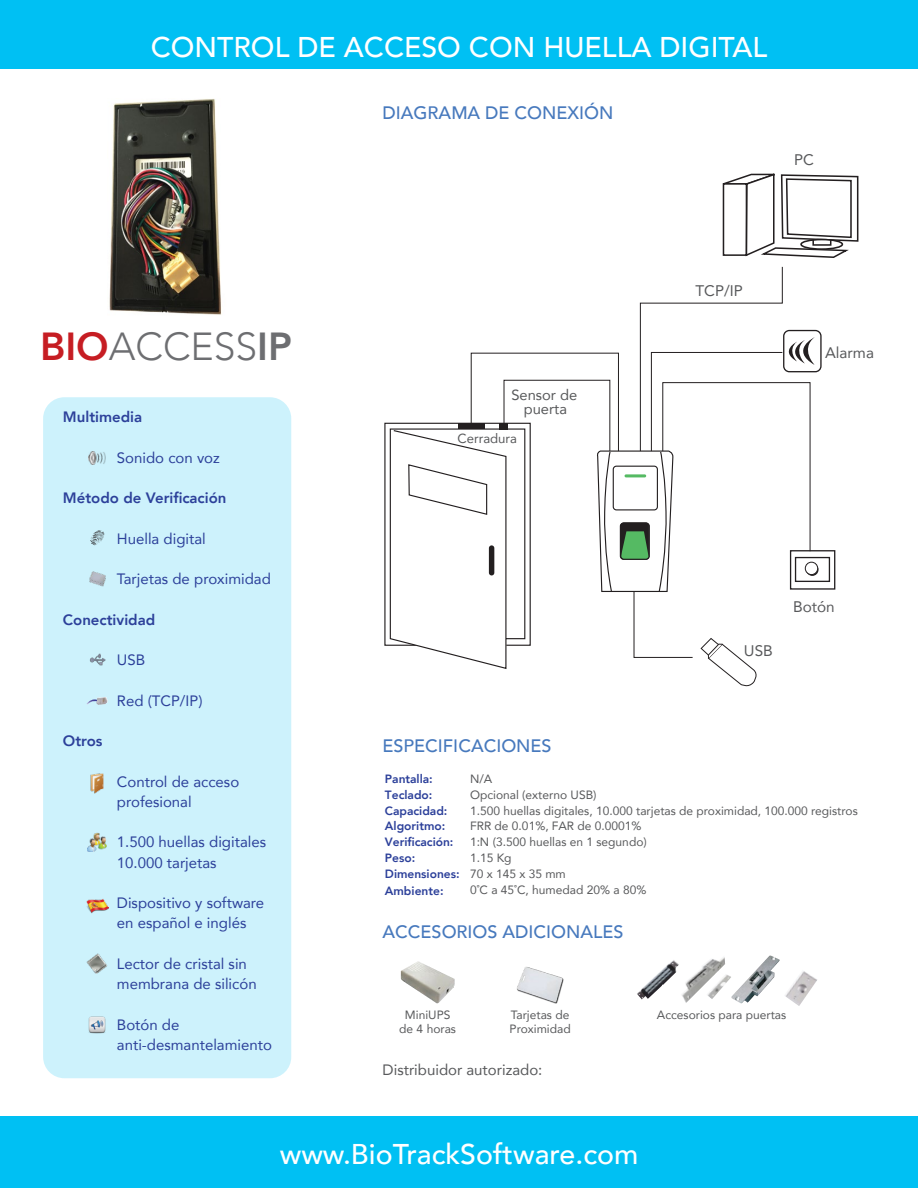
<style>
.page{position:relative;width:918px;height:1188px;background:#fff}
.page>*{position:absolute;margin:0;border:0;box-sizing:border-box;transform-origin:0 0}
.t1{font:300 39px "Avenir";color:#6d6e71}
.t2{font:500 28.5px "Avenir";color:#fff}
.t3{font:500 18px "Avenir";color:#4779bd}
.t4{font:15.3px "Avenir";color:#58595b}
.t5{font:15px/20.2px "Avenir";color:#2c409a}
.t6{font:800 15px "Avenir";color:#2c409a}
.t7{font:15px "Avenir";color:#58595b}
.t8{font:14.7px/13.8px "Avenir";color:#58595b;text-align:center}
.t9{font:13.2px "Avenir";color:#58595b}
.t10{font:12px/15.9px "Avenir";color:#58595b}
.t11{font:800 12px/16px "Avenir";color:#2c409a}
.s1{font-weight:800;color:#c61d23}
.s2{font-weight:800}
</style>
<div class="page">
<div style="left:0;top:0;width:918px;height:68px;background:#00c0f3"></div>
<div style="left:0;top:1117px;width:918px;height:71px;background:#00c0f3"></div>
<div style="left:43px;top:397px;width:248px;height:681px;background:#cdf2fc;border-radius:21px"></div>
<svg style="left:90px;top:530px;width:14px;height:15px"></svg>
<img style="left:88px;top:833px;width:19px;height:19px">
<img style="left:86px;top:899px;width:22px;height:15px">
<img style="left:89px;top:571px;width:17px;height:16px">
<img style="left:89px;top:451px;width:17px;height:14px">
<svg style="left:87px;top:697px;width:21px;height:8px"></svg>
<img style="left:89px;top:653px;width:16px;height:13px">
<img style="left:86px;top:953px;width:21px;height:21px">
<img style="left:517px;top:967px;width:47px;height:37px">
<img style="left:109px;top:99px;width:113px;height:216px">
<img style="left:90px;top:773px;width:14px;height:20px">
<img style="left:88px;top:1016px;width:18px;height:18px">
<img style="left:401px;top:961px;width:54px;height:43px">
<img style="left:637px;top:960px;width:42px;height:39px">
<img style="left:682px;top:956px;width:98px;height:47px">
<img style="left:785px;top:971px;width:32px;height:35px">
<div style="left:790px;top:550px;width:45px;height:40px;background:#fff;border:1px solid #231f20"></div>
<div style="left:795px;top:557px;width:35px;height:25px;border:1px solid #231f20"></div>
<div style="left:805px;top:562px;width:13px;height:13px;border:1px solid #231f20;border-radius:50%"></div>
<div style="left:783px;top:330px;width:39px;height:42px;border:1px solid #231f20;border-radius:6px"></div>
<svg style="left:722px;top:173px;width:137px;height:85px"></svg>
<svg style="left:384px;top:266px;width:431px;height:421px"></svg>
<div style="left:620px;top:522px;width:30px;height:38px;border:1px solid #231f20;border-radius:3px"></div>
<h2 class="t2" style="left:151px;top:22px;width:618px">CONTROL DE ACCESO CON HUELLA DIGITAL</h2>
<h1 class="t1" style="left:40px;top:324px;width:253px"><span class="s1">BIO</span>ACCESS<span class="s2">IP</span></h1>
<p class="t6" style="left:63px;top:405px;width:81px">Multimedia</p>
<p class="t5" style="left:117px;top:447px;width:104px">Sonido con voz</p>
<p class="t6" style="left:63px;top:486px;width:165px">Método de Verificación</p>
<p class="t5" style="left:117px;top:528px;width:90px">Huella digital</p>
<p class="t5" style="left:117px;top:568px;width:155px">Tarjetas de proximidad</p>
<p class="t6" style="left:63px;top:608px;width:94px">Conectividad</p>
<p class="t5" style="left:117px;top:649px;width:30px">USB</p>
<p class="t5" style="left:117px;top:690px;width:87px">Red (TCP/IP)</p>
<p class="t6" style="left:63px;top:729px;width:41px">Otros</p>
<p class="t5" style="left:117px;top:771px;width:124px">Control de acceso profesional</p>
<p class="t5" style="left:117px;top:832px;width:151px">1.500 huellas digitales<br>10.000 tarjetas</p>
<p class="t5" style="left:117px;top:892px;width:149px">Dispositivo y software en español e inglés</p>
<p class="t5" style="left:117px;top:953px;width:141px">Lector de cristal sin membrana de silicón</p>
<p class="t5" style="left:117px;top:1014px;width:157px">Botón de anti-desmantelamiento</p>
<h3 class="t3" style="left:383px;top:97px;width:232px">DIAGRAMA DE CONEXIÓN</h3>
<p class="t8" style="left:511px;top:388px;width:67px">Sensor de puerta</p>
<p class="t9" style="left:458px;top:428px;width:61px">Cerradura</p>
<h3 class="t3" style="left:383px;top:730px;width:171px">ESPECIFICACIONES</h3>
<p class="t4" style="left:696px;top:279px;width:49px">TCP/IP</p>
<p class="t4" style="left:794px;top:147px;width:21px">PC</p>
<p class="t4" style="left:825px;top:340px;width:50px">Alarma</p>
<p class="t4" style="left:744px;top:639px;width:30px">USB</p>
<p class="t4" style="left:793px;top:594px;width:43px">Botón</p>
<p class="t11" style="left:385px;top:771px;width:76px">Pantalla:<br>Teclado:<br>Capacidad:<br>Algoritmo:<br>Verificación:<br>Peso:<br>Dimensiones:<br>Ambiente:</p>
<p class="t10" style="left:470px;top:770px;width:389px">N/A<br>Opcional (externo USB)<br>1.500 huellas digitales, 10.000 tarjetas de proximidad, 100.000 registros<br>FRR de 0.01%, FAR de 0.0001%<br>1:N (3.500 huellas en 1 segundo)<br>1.15 Kg<br>70 x 145 x 35 mm<br>0˚C a 45˚C, humedad 20% a 80%</p>
<h3 class="t3" style="left:383px;top:916px;width:243px">ACCESORIOS ADICIONALES</h3>
<p class="t10" style="left:510px;top:1007px;width:63px;line-height:14.4px">Tarjetas de<br>Proximidad</p>
<p class="t7" style="left:383px;top:1057px;width:161px">Distribuidor autorizado:</p>
<p class="t10" style="left:399px;top:1007px;width:58px;line-height:14.4px;text-align:center">MiniUPS de 4 horas</p>
<p class="t10" style="left:657px;top:1006px;width:131px">Accesorios para puertas</p>
<h2 class="t2" style="left:280px;top:1129px;width:360px">www.BioTrackSoftware.com</h2>
</div>
